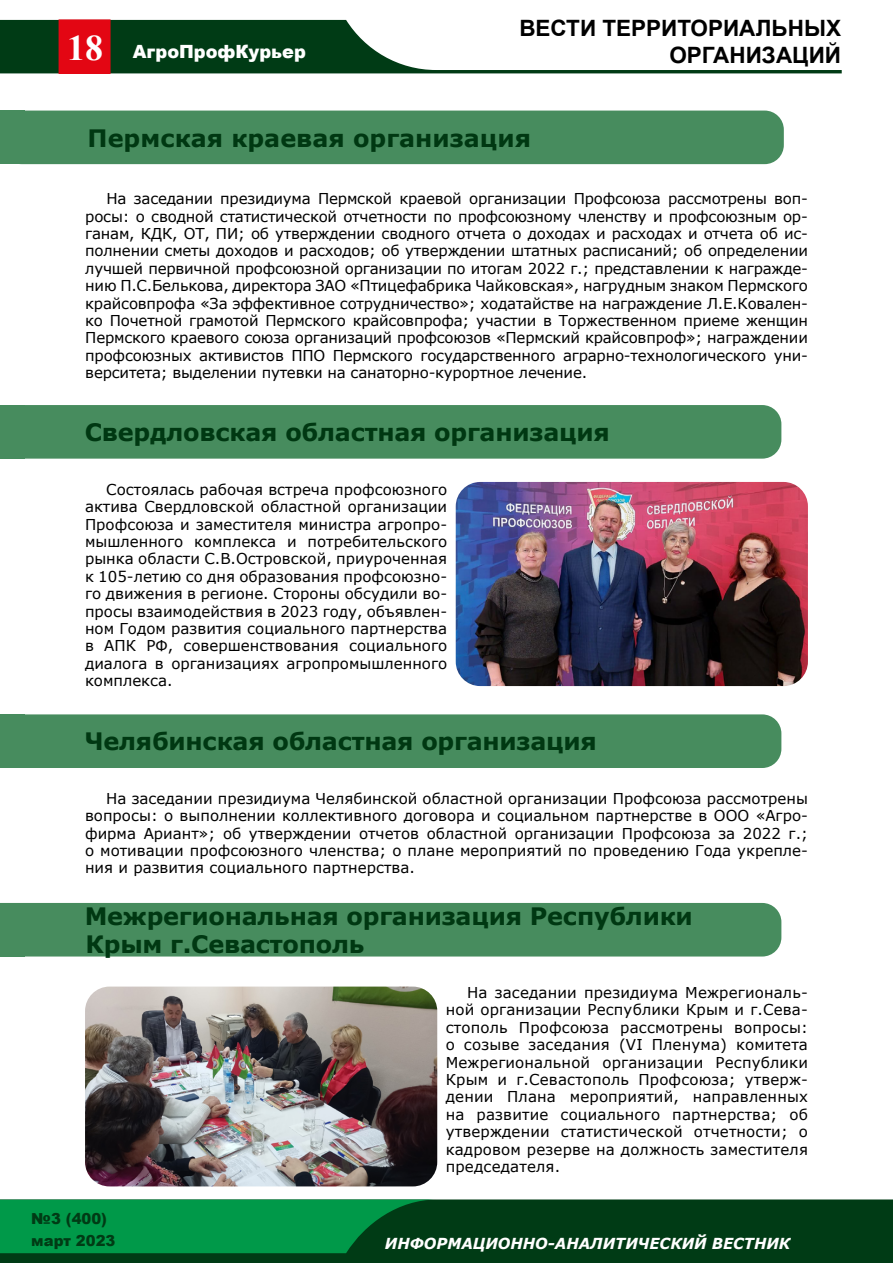
<style>
.page{position:relative;width:893px;height:1263px;background:#fff}
.page>*{position:absolute;margin:0;border:0;box-sizing:border-box;transform-origin:0 0}
.t1{font:700 36px "Times New Roman";color:#fff}
.t2{font:700 24px/28.8px "Verdana";letter-spacing:-.01em;color:#003812}
.t3{font:700 22.5px/27px "Arial";color:#000;text-align:right}
.t4{font:900 18.15px "Arial";color:#fff}
.t5{font:italic 700 15.15px "Verdana";color:#fff}
.t6{font:900 15.15px/21.5px "Arial";color:#003b15}
.t7{font:15px/17.4px "Verdana";color:#000;text-align:justify}
</style>
<div class="page">
<svg style="left:0;top:20px;width:842px;height:53px"></svg>
<div style="left:59px;top:20px;width:51px;height:53px;background:#e30613"></div>
<div style="left:59px;top:19px;width:51px;height:55px;border:1px solid #e30613"></div>
<div style="left:0;top:1199px;width:893px;height:64px;background:#003b15"></div>
<svg style="left:0;top:1199px;width:436px;height:54px;background:#018b42"></svg>
<div style="left:0;top:111px;width:25px;height:53px;background:#478c5e"></div>
<div style="left:3px;top:111px;width:781px;height:53px;background:#478c5e;border-radius:19px"></div>
<div style="left:0;top:405px;width:781px;height:54px;background:#478c5e"></div>
<div style="left:0;top:714px;width:781px;height:54px;background:#478c5e"></div>
<div style="left:0;top:903px;width:781px;height:53px;background:#478c5e"></div>
<img style="left:456px;top:482px;width:352px;height:204px">
<img style="left:85px;top:986px;width:352px;height:200px">
<h1 class="t1" style="left:67px;top:22px;width:37px">18</h1>
<p class="t4" style="left:133px;top:38px;width:175px">АгроПрофКурьер</p>
<h3 class="t3" style="left:519px;top:14px;width:323px">ВЕСТИ ТЕРРИТОРИАЛЬНЫХ<br>ОРГАНИЗАЦИЙ</h3>
<h2 class="t2" style="left:88px;top:123px;width:445px">Пермская краевая организация</h2>
<p class="t7" style="left:85px;top:190px;width:724px;text-indent:21px">На заседании президиума Пермской краевой организации Профсоюза рассмотрены воп&shy;росы: о сводной статистической отчетности по профсоюзному членству и профсоюзным ор&shy;ганам, КДК, ОТ, ПИ; об утверждении сводного отчета о доходах и расходах и отчета об ис&shy;полнении сметы доходов и расходов; об утверждении штатных расписаний; об определении лучшей первичной профсоюзной организации по итогам 2022 г.; представлении к награжде&shy;нию П.С.Белькова, директора ЗАО «Птицефабрика Чайковская», нагрудным знаком Пермского крайсовпрофа «За эффективное сотрудничество»; ходатайстве на награждение Л.Е.Ковален&shy;ко Почетной грамотой Пермского крайсовпрофа; участии в Торжественном приеме женщин Пермского краевого союза организаций профсоюзов «Пермский крайсовпроф»; награждении профсоюзных активистов ППО Пермского государственного аграрно-технологического уни&shy;верситета; выделении путевки на санаторно-курортное лечение.</p>
<h2 class="t2" style="left:85px;top:417px;width:527px">Свердловская областная организация</h2>
<p class="t7" style="left:85px;top:480px;width:364px;text-indent:21px">Состоялась рабочая встреча профсоюзного актива Свердловской областной организации Профсоюза и заместителя министра агропро&shy;мышленного комплекса и потребительского рынка области С.В.Островской, приуроченная к 105-летию со дня образования профсоюзно&shy;го движения в регионе. Стороны обсудили во&shy;просы взаимодействия в 2023 году, объявлен&shy;ном Годом развития социального партнерства в АПК РФ, совершенствования социального диалога в организациях агропромышленного комплекса.</p>
<h2 class="t2" style="left:85px;top:727px;width:514px">Челябинская областная организация</h2>
<p class="t7" style="left:85px;top:789px;width:724px;text-indent:21px">На заседании президиума Челябинской областной организации Профсоюза рассмотрены вопросы: о выполнении коллективного договора и социальном партнерстве в ООО «Агро&shy;фирма Ариант»; об утверждении отчетов областной организации Профсоюза за 2022 г.; о мотивации профсоюзного членства; о плане мероприятий по проведению Года укрепле&shy;ния и развития социального партнерства.</p>
<h2 class="t2" style="left:85px;top:901px;width:610px">Межрегиональная организация Республики<br>Крым г.Севастополь</h2>
<p class="t6" style="left:31px;top:1208px;width:86px">№3 (400) март 2023</p>
<p class="t7" style="left:446px;top:984px;width:364px;text-indent:21px">На заседании президиума Межрегиональ&shy;ной организации Республики Крым и г.Сева&shy;стополь Профсоюза рассмотрены вопросы: о созыве заседания (VI Пленума) комитета Межрегиональной организации Республики Крым и г.Севастополь Профсоюза; утверж&shy;дении Плана мероприятий, направленных на развитие социального партнерства; об утверждении статистической отчетности; о кадровом резерве на должность заместителя председателя.</p>
<p class="t5" style="left:385px;top:1233px;width:407px">ИНФОРМАЦИОННО-АНАЛИТИЧЕСКИЙ ВЕСТНИК</p>
</div>
